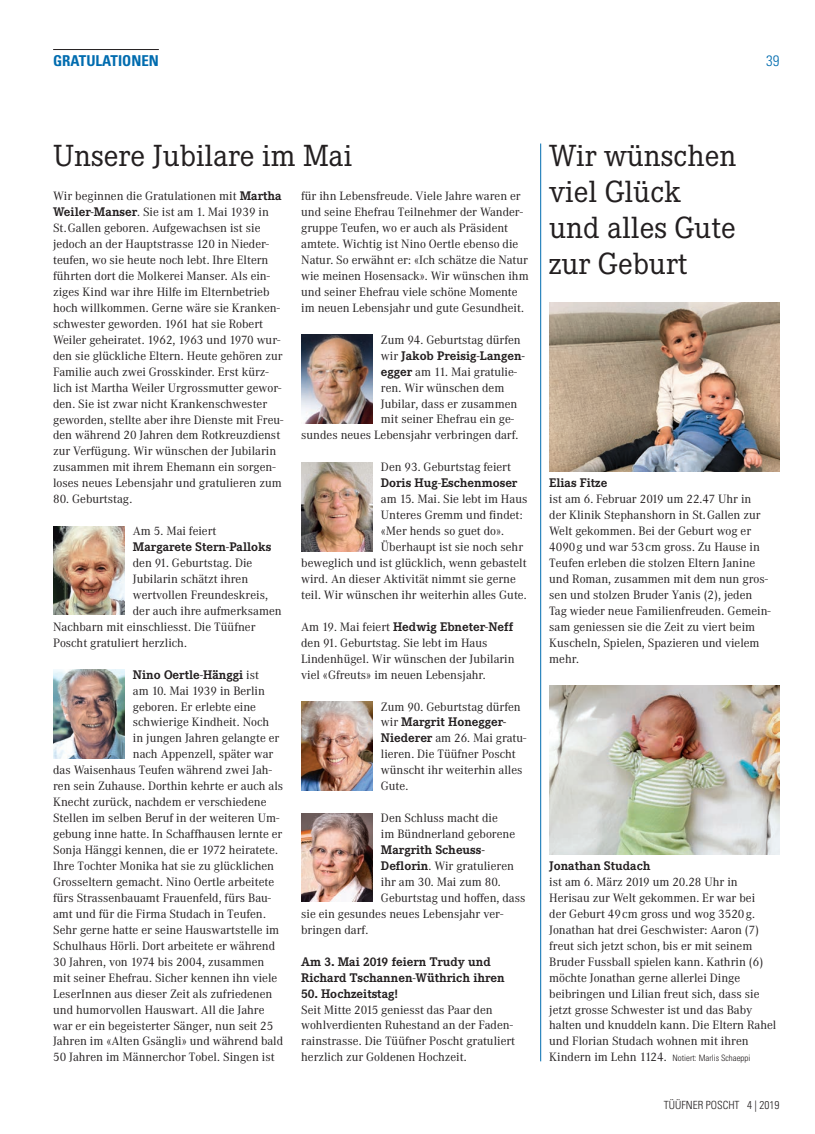
<style>
.page{position:relative;width:815px;height:1134px;background:#fff}
.page>*{position:absolute;margin:0;border:0;box-sizing:border-box;transform-origin:0 0}
.t1{font:30px/36px "Corporate EBQ";color:#231f20}
.t2{font:700 condensed 15px "Univers LT Std";color:#006caf}
.t3{font:300 condensed 15px "Univers LT Std";color:#006caf}
.t4{font:700 12.25px/16px "Corporate EBQ";color:#231f20}
.t5{font:11.88px/16px "Corporate ABQ";color:#231f20}
.t6{font:300 condensed 11.25px "Univers LT Std";color:#231f20}
.t7{font:300 condensed 8.75px "Univers LT Std";color:#231f20}
.s1{font-family:"Corporate EBQ";font-weight:700;font-size:12.25px}
.s2{font-family:"Corporate ABQ";font-weight:400;font-size:11.88px}
.s3{font-family:"Corporate ABQ";font-weight:400;font-stretch:normal;font-size:11.88px}
</style>
<div class="page">
<hr style="left:53px;top:49px;width:106px;height:1px;background:#231f20">
<img style="left:53px;top:526px;width:71px;height:89px">
<img style="left:53px;top:670px;width:71px;height:88px">
<img style="left:301px;top:462px;width:71px;height:89px">
<img style="left:301px;top:335px;width:71px;height:88px">
<img style="left:301px;top:702px;width:71px;height:88px">
<img style="left:549px;top:303px;width:231px;height:168px">
<img style="left:301px;top:813px;width:71px;height:89px">
<hr style="left:540px;top:144px;width:1px;height:917px;background:#006caf">
<img style="left:549px;top:686px;width:231px;height:168px">
<p class="t2" style="left:53px;top:51px;width:107px">GRATULATIONEN</p>
<p class="t3" style="left:766px;top:51px;width:15px">39</p>
<h1 class="t1" style="left:53px;top:138px;width:301px">Unsere Jubilare im Mai</h1>
<p class="t5" style="left:53px;top:188px;width:232px">Wir beginnen die Gratulationen mit <span class="s1">Martha Weiler-Manser</span>. Sie ist am 1. Mai 1939 in St.Gallen geboren. Aufgewachsen ist sie jedoch an der Hauptstrasse 120 in Nieder&shy;teufen, wo sie heute noch lebt. Ihre Eltern führten dort die Molkerei Manser. Als ein&shy;ziges Kind war ihre Hilfe im Elternbetrieb hoch willkommen. Gerne wäre sie Kranken&shy;schwester geworden. 1961 hat sie Robert Weiler geheiratet. 1962, 1963 und 1970 wur&shy;den sie glückliche Eltern. Heute gehören zur Familie auch zwei Grosskinder. Erst kürz&shy;lich ist Martha Weiler Urgrossmutter gewor&shy;den. Sie ist zwar nicht Krankenschwester geworden, stellte aber ihre Dienste mit Freu&shy;den während 20 Jahren dem Rotkreuzdienst zur Verfügung. Wir wünschen der Jubilarin zusammen mit ihrem Ehemann ein sorgen&shy;loses neues Lebensjahr und gratulieren zum</p>
<p class="t5" style="left:53px;top:491px;width:81px">80. Geburtstag.</p>
<p class="t5" style="left:133px;top:523px;width:85px">Am 5. Mai feiert</p>
<p class="t4" style="left:133px;top:539px;width:140px">Margarete Stern-Palloks</p>
<p class="t5" style="left:133px;top:555px;width:121px">den 91. Geburtstag. Die</p>
<p class="t5" style="left:133px;top:571px;width:117px">Jubilarin schätzt ihren</p>
<p class="t5" style="left:133px;top:587px;width:137px">wertvollen Freundeskreis,</p>
<p class="t5" style="left:133px;top:603px;width:150px">der auch ihre aufmerksamen</p>
<p class="t5" style="left:53px;top:619px;width:204px">Nachbarn mit einschliesst. Die Tüüfner</p>
<p class="t5" style="left:53px;top:635px;width:136px">Poscht gratuliert herzlich.</p>
<p class="t4" style="left:133px;top:666px;width:128px">Nino Oertle-Hänggi <span class="s2">ist</span></p>
<p class="t5" style="left:133px;top:683px;width:134px">am 10. Mai 1939 in Berlin</p>
<p class="t5" style="left:133px;top:698px;width:125px">geboren. Er erlebte eine</p>
<p class="t5" style="left:133px;top:714px;width:138px">schwierige Kindheit. Noch</p>
<p class="t5" style="left:133px;top:730px;width:148px">in jungen Jahren gelangte er</p>
<p class="t5" style="left:133px;top:746px;width:142px">nach Appenzell, später war</p>
<p class="t5" style="left:53px;top:762px;width:220px">das Waisenhaus Teufen während zwei Jah-</p>
<p class="t5" style="left:53px;top:778px;width:232px">ren sein Zuhause. Dorthin kehrte er auch als</p>
<p class="t5" style="left:53px;top:794px;width:215px">Knecht zurück, nachdem er verschiedene</p>
<p class="t5" style="left:53px;top:810px;width:228px">Stellen im selben Beruf in der weiteren Um-</p>
<p class="t5" style="left:53px;top:826px;width:231px">gebung inne hatte. In Schaffhausen lernte er</p>
<p class="t5" style="left:53px;top:842px;width:226px">Sonja Hänggi kennen, die er 1972 heiratete.</p>
<p class="t5" style="left:53px;top:858px;width:222px">Ihre Tochter Monika hat sie zu glücklichen</p>
<p class="t5" style="left:53px;top:874px;width:222px">Grosseltern gemacht. Nino Oertle arbeitete</p>
<p class="t5" style="left:53px;top:890px;width:220px">fürs Strassenbauamt Frauenfeld, fürs Bau-</p>
<p class="t5" style="left:53px;top:906px;width:214px">amt und für die Firma Studach in Teufen.</p>
<p class="t5" style="left:53px;top:922px;width:228px">Sehr gerne hatte er seine Hauswartstelle im</p>
<p class="t5" style="left:53px;top:938px;width:224px">Schulhaus Hörli. Dort arbeitete er während</p>
<p class="t5" style="left:53px;top:954px;width:213px">30 Jahren, von 1974 bis 2004, zusammen</p>
<p class="t5" style="left:53px;top:970px;width:226px">mit seiner Ehefrau. Sicher kennen ihn viele</p>
<p class="t5" style="left:53px;top:986px;width:221px">LeserInnen aus dieser Zeit als zufriedenen</p>
<p class="t5" style="left:53px;top:1001px;width:213px">und humorvollen Hauswart. All die Jahre</p>
<p class="t5" style="left:53px;top:1017px;width:222px">war er ein begeisterter Sänger, nun seit 25</p>
<p class="t5" style="left:53px;top:1033px;width:232px">Jahren im «Alten Gsängli» und während bald</p>
<p class="t5" style="left:53px;top:1049px;width:223px">50 Jahren im Männerchor Tobel. Singen ist</p>
<p class="t5" style="left:301px;top:188px;width:229px">für ihn Lebensfreude. Viele Jahre waren er und seine Ehefrau Teilnehmer der Wander&shy;gruppe Teufen, wo er auch als Präsident amtete. Wichtig ist Nino Oertle ebenso die Natur. So erwähnt er: «Ich schätze die Natur wie meinen Hosensack». Wir wünschen ihm und seiner Ehefrau viele schöne Momente im neuen Lebensjahr und gute Gesundheit.</p>
<p class="t5" style="left:381px;top:332px;width:141px">Zum 94. Geburtstag dürfen</p>
<p class="t4" style="left:381px;top:347px;width:145px"><span class="s2">wir</span> Jakob Preisig-Langen-</p>
<p class="t5" style="left:381px;top:364px;width:138px"><span class="s1">egger</span> am 11. Mai gratulie-</p>
<p class="t5" style="left:381px;top:380px;width:125px">ren. Wir wünschen dem</p>
<p class="t5" style="left:381px;top:396px;width:138px">Jubilar, dass er zusammen</p>
<p class="t5" style="left:381px;top:411px;width:135px">mit seiner Ehefrau ein ge-</p>
<p class="t5" style="left:301px;top:427px;width:219px">sundes neues Lebensjahr verbringen darf.</p>
<p class="t5" style="left:381px;top:459px;width:132px">Den 93. Geburtstag feiert</p>
<p class="t4" style="left:381px;top:475px;width:138px">Doris Hug-Eschenmoser</p>
<p class="t5" style="left:381px;top:491px;width:148px">am 15. Mai. Sie lebt im Haus</p>
<p class="t5" style="left:381px;top:507px;width:143px">Unteres Gremm und findet:</p>
<p class="t5" style="left:381px;top:523px;width:125px">«Mer hends so guet do».</p>
<p class="t5" style="left:381px;top:539px;width:144px">Überhaupt ist sie noch sehr</p>
<p class="t5" style="left:301px;top:555px;width:227px">beweglich und ist glücklich, wenn gebastelt</p>
<p class="t5" style="left:301px;top:571px;width:216px">wird. An dieser Aktivität nimmt sie gerne</p>
<p class="t5" style="left:301px;top:587px;width:227px">teil. Wir wünschen ihr weiterhin alles Gute.</p>
<p class="t4" style="left:301px;top:619px;width:213px"><span class="s2">Am 19. Mai feiert</span> Hedwig Ebneter-Neff</p>
<p class="t5" style="left:301px;top:635px;width:215px">den 91. Geburtstag. Sie lebt im Haus<br>Lindenhügel. Wir wünschen der Jubilarin viel «Gfreuts» im neuen Lebensjahr.</p>
<p class="t5" style="left:381px;top:698px;width:141px">Zum 90. Geburtstag dürfen</p>
<p class="t4" style="left:381px;top:714px;width:127px"><span class="s2">wir</span> Margrit Honegger-</p>
<p class="t5" style="left:381px;top:730px;width:147px"><span class="s1">Niederer</span> am 26. Mai gratu&shy;lieren. Die Tüüfner Poscht wünscht ihr weiterhin alles<br>Gute.</p>
<p class="t5" style="left:381px;top:810px;width:136px">Den Schluss macht die<br>im Bündnerland geborene</p>
<p class="t4" style="left:381px;top:842px;width:105px">Margrith Scheuss-</p>
<p class="t5" style="left:381px;top:858px;width:135px"><span class="s1">Deflorin</span>. Wir gratulieren</p>
<p class="t5" style="left:381px;top:874px;width:121px">ihr am 30. Mai zum 80.</p>
<p class="t5" style="left:381px;top:890px;width:146px">Geburtstag und hoffen, dass</p>
<p class="t5" style="left:301px;top:906px;width:204px">sie ein gesundes neues Lebensjahr ver-</p>
<p class="t5" style="left:301px;top:922px;width:69px">bringen darf.</p>
<p class="t4" style="left:301px;top:953px;width:205px">Am 3. Mai 2019 feiern Trudy und<br>Richard Tschannen-Wüthrich ihren</p>
<p class="t4" style="left:301px;top:985px;width:98px">50. Hochzeitstag!</p>
<p class="t5" style="left:301px;top:1001px;width:215px">Seit Mitte 2015 geniesst das Paar den wohlverdienten Ruhestand an der Faden&shy;rainstrasse. Die Tüüfner Poscht gratuliert herzlich zur Goldenen Hochzeit.</p>
<h1 class="t1" style="left:549px;top:138px;width:189px">Wir wünschen viel Glück und alles Gute zur Geburt</h1>
<p class="t4" style="left:549px;top:475px;width:60px">Elias Fitze</p>
<p class="t5" style="left:549px;top:491px;width:223px">ist am 6. Februar 2019 um 22.47 Uhr in der Klinik Stephanshorn in St.Gallen zur Welt gekommen. Bei der Geburt wog er 4090g und war 53cm gross. Zu Hause in Teufen erleben die stolzen Eltern Janine und Roman, zusammen mit dem nun gros&shy;sen und stolzen Bruder Yanis (2), jeden Tag wieder neue Familienfreuden. Gemein&shy;sam geniessen sie die Zeit zu viert beim Kuscheln, Spielen, Spazieren und vielem mehr.</p>
<p class="t4" style="left:549px;top:858px;width:103px">Jonathan Studach</p>
<p class="t5" style="left:549px;top:874px;width:229px">ist am 6. März 2019 um 20.28 Uhr in Herisau zur Welt gekommen. Er war bei<br>der Geburt 49cm gross und wog 3520g.<br>Jonathan hat drei Geschwister: Aaron (7) freut sich jetzt schon, bis er mit seinem Bruder Fussball spielen kann. Kathrin (6) möchte Jonathan gerne allerlei Dinge beibringen und Lilian freut sich, dass sie jetzt grosse Schwester ist und das Baby halten und knuddeln kann. Die Eltern Rahel und Florian Studach wohnen mit ihren</p>
<p class="t7" style="left:549px;top:1053px;width:203px"><span class="s3">Kindern im Lehn 1124.</span> Notiert: Marlis Schaeppi</p>
<p class="t6" style="left:664px;top:1098px;width:117px">TÜÜFNER POSCHT 4 | 2019</p>
</div>
